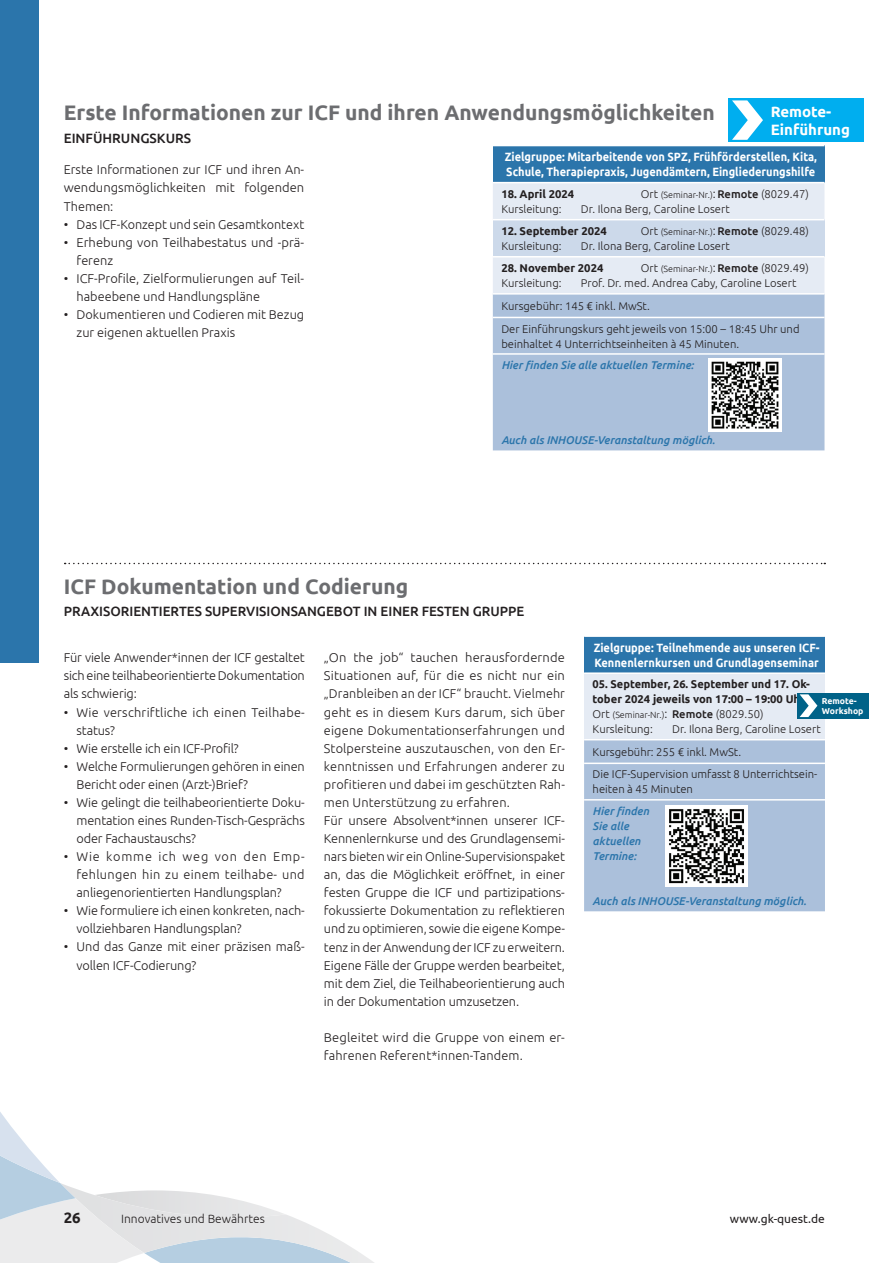
<style>
.page{position:relative;width:893px;height:1263px;background:#fff}
.page>*{position:absolute;margin:0;border:0;box-sizing:border-box;transform-origin:0 0}
.t1{font:700 21px "Ubuntu";color:#6c6d70}
.t2{font:700 15px/18px "Ubuntu";color:#fff}
.t3{font:700 15px "Ubuntu";color:#231f20}
.t4{font:500 13.5px "Ubuntu";color:#231f20}
.t5{font:300 12.75px/18px "Ubuntu";letter-spacing:-.01em;color:#231f20}
.t6{font:300 12.75px/18px "Ubuntu";letter-spacing:.01em;color:#231f20}
.t7{font:300 12.75px/18px "Ubuntu";letter-spacing:.02em;color:#231f20}
.t8{font:700 12px/15px "Ubuntu";color:#fff;scale:.92 1}
.t9{font:300 12px "Ubuntu";color:#231f20}
.t10{font:12px "Ubuntu";color:#231f20}
.t11{font:300 11.25px/22.5px "Ubuntu";color:#231f20}
.t12{font:italic 500 11.25px/15px "Ubuntu";color:#2b75ab}
.t13{font:700 11.25px/15px "Ubuntu";color:#231f20}
.t14{font:300 9px "Ubuntu";color:#231f20}
.t15{font:700 8.7px/9.8px "Ubuntu";color:#fff}
.s1{font-size:11.25px}
.s2{font-size:12px}
.s3{font-weight:500;font-size:11.25px}
</style>
<div class="page">
<div style="left:0;top:0;width:38px;height:662px;background:#2b75ab"></div>
<svg style="left:0;top:1112px;width:374px;height:151px"></svg>
<div style="left:584px;top:636px;width:241px;height:37px;background:#2b75ab"></div>
<div style="left:584px;top:673px;width:241px;height:67px;background:#e5ebf4"></div>
<div style="left:584px;top:740px;width:241px;height:171px;background:#abc0db"></div>
<hr style="left:584px;top:635px;width:241px;height:2px;background:#fff">
<hr style="left:584px;top:672px;width:241px;height:2px;background:#fff">
<hr style="left:584px;top:739px;width:241px;height:1px;background:#fff">
<hr style="left:584px;top:762px;width:241px;height:2px;background:#fff">
<hr style="left:584px;top:799px;width:241px;height:1px;background:#fff">
<img style="left:666px;top:805px;width:81px;height:82px">
<div style="left:728px;top:98px;width:135px;height:44px;background:#00aeef"></div>
<svg style="left:732px;top:100px;width:31px;height:40px"></svg>
<svg style="left:65px;top:563px;width:760px;height:1px"></svg>
<div style="left:797px;top:693px;width:72px;height:25px;background:#006288"></div>
<svg style="left:800px;top:694px;width:17px;height:23px"></svg>
<div style="left:493px;top:146px;width:331px;height:37px;background:#2b75ab"></div>
<div style="left:493px;top:183px;width:331px;height:110px;background:#e5ebf4"></div>
<div style="left:493px;top:220px;width:331px;height:37px;background:#ccd9ea"></div>
<div style="left:493px;top:295px;width:331px;height:155px;background:#abc0db"></div>
<hr style="left:493px;top:182px;width:331px;height:1px;background:#fff">
<hr style="left:493px;top:219px;width:331px;height:1px;background:#fff">
<hr style="left:493px;top:256px;width:331px;height:1px;background:#fff">
<hr style="left:493px;top:317px;width:331px;height:1px;background:#fff">
<hr style="left:493px;top:353px;width:331px;height:2px;background:#fff">
<img style="left:708px;top:358px;width:73px;height:73px">
<h1 class="t1" style="left:64px;top:100px;width:652px">Erste Informationen zur ICF und ihren Anwendungsmöglichkeiten</h1>
<p class="t4" style="left:64px;top:129px;width:32px">EINFÜHR</p>
<p class="t4" style="left:121px;top:129px;width:63px">UNGSKURS</p>
<p class="t5" style="left:64px;top:160px;width:242px;text-align:justify">Erste Informationen zur ICF und ihren An&shy;wendungsmöglichkeiten mit folgenden Themen:</p>
<p class="t5" style="left:64px;top:215px;width:242px">• Das ICF-Konzept und sein Gesamtkontext</p>
<p class="t5" style="left:77px;top:233px;width:229px;text-indent:-13px">• Erhebung von Teilhabestatus und -prä&shy;ferenz</p>
<p class="t5" style="left:77px;top:269px;width:229px;text-indent:-13px">• ICF-Profile, Zielformulierungen auf Teil&shy;habeebene und Handlungspläne</p>
<p class="t5" style="left:77px;top:305px;width:229px;text-indent:-13px">• Dokumentieren und Codieren mit Bezug zur eigenen aktuellen Praxis</p>
<p class="t2" style="left:771px;top:102px;width:81px">Remote-<br>Einführung</p>
<p class="t8" style="left:505px;top:149px;width:341px">Zielgruppe: Mitarbeitende von SPZ, Frühförderstellen, Kita,<br>Schule, Therapiepraxis, Jugendämtern, Eingliederungshilfe</p>
<p class="t13" style="left:501px;top:187px;width:74px">18. April 2024</p>
<p class="t14" style="left:641px;top:190px;width:169px"><span class="s1">Ort</span> (Seminar-Nr.)<span class="s2">:</span><span class="s3">REMOTE</span> <span class="s1">(8029.47)</span></p>
<p class="t11" style="left:501px;top:198px;width:62px">Kursleitung:</p>
<p class="t11" style="left:581px;top:198px;width:150px">Dr. Ilona Berg, Caroline Losert</p>
<p class="t13" style="left:501px;top:224px;width:107px">12. September 2024</p>
<p class="t14" style="left:641px;top:227px;width:169px"><span class="s1">Ort</span> (Seminar-Nr.)<span class="s2">:</span><span class="s3">REMOTE</span> <span class="s1">(8029.48)</span></p>
<p class="t11" style="left:501px;top:235px;width:62px">Kursleitung:</p>
<p class="t11" style="left:581px;top:235px;width:150px">Dr. Ilona Berg, Caroline Losert</p>
<p class="t13" style="left:501px;top:261px;width:104px">28. November 2024</p>
<p class="t14" style="left:641px;top:264px;width:169px"><span class="s1">Ort</span> (Seminar-Nr.)<span class="s2">:</span><span class="s3">REMOTE</span> <span class="s1">(8029.49)</span></p>
<p class="t11" style="left:501px;top:272px;width:62px">Kursleitung:</p>
<p class="t11" style="left:501px;top:272px;width:300px;text-indent:80px">Prof. Dr. med. Andrea Caby, Caroline Losert<br>Kursgebühr: 145 € inkl. MwSt.<br>Der Einführungskurs geht jeweils von 15:00 – 18:45 Uhr und</p>
<p class="t11" style="left:501px;top:332px;width:239px">beinhaltet 4 Unterrichtseinheiten à 45 Minuten.</p>
<p class="t12" style="left:501px;top:357px;width:194px">Hier finden Sie alle aktuellen Termine:</p>
<p class="t12" style="left:501px;top:432px;width:215px">Auch als INHOUSE-Veranstaltung möglich.</p>
<h1 class="t1" style="left:64px;top:574px;width:346px">ICF Dokumentation und Codierung</h1>
<p class="t4" style="left:64px;top:603px;width:17px">PRAXIS</p>
<p class="t4" style="left:110px;top:603px;width:415px">ORI ENTI ERTES SUPERVISIONSANGEBOT I N EI NER FESTEN GRUPPE</p>
<p class="t5" style="left:64px;top:648px;width:243px;text-align:justify">Für viele Anwender*innen der ICF gestaltet sich eine teilhabeorientierte Dokumentation als schwierig:</p>
<p class="t7" style="left:77px;top:703px;width:230px;text-indent:-13px">• Wie verschriftliche ich einen Teilhabe&shy;status?</p>
<p class="t5" style="left:64px;top:739px;width:177px">• Wie erstelle ich ein ICF-Profil?</p>
<p class="t5" style="left:77px;top:757px;width:230px;text-indent:-13px">• Welche Formulierungen gehören in einen<br>Bericht oder einen (Arzt-)Brief?</p>
<p class="t5" style="left:77px;top:793px;width:230px;text-align:justify;text-indent:-13px">• Wie gelingt die teilhabeorientierte Doku&shy;mentation eines Runden-Tisch-Gesprächs oder Fachaustauschs?</p>
<p class="t5" style="left:77px;top:847px;width:230px;text-align:justify;text-indent:-13px">• Wie komme ich weg von den Emp&shy;fehlungen hin zu einem teilhabe- und anliegenorientierten Handlungsplan?</p>
<p class="t5" style="left:77px;top:901px;width:230px;text-indent:-13px">• Wie formuliere ich einen konkreten, nach&shy;vollziehbaren Handlungsplan?</p>
<p class="t5" style="left:77px;top:937px;width:230px;text-indent:-13px">• Und das Ganze mit einer präzisen maß&shy;vollen ICF-Codierung?</p>
<p class="t5" style="left:324px;top:648px;width:243px">„On the job“ tauchen herausfordernde Situationen auf, für die es nicht nur ein „Dranbleiben an der ICF“ braucht. Vielmehr geht es in diesem Kurs darum, sich über eigene Dokumentationserfahrungen und Stolpersteine auszutauschen, von den Er&shy;kenntnissen und Erfahrungen anderer zu profitieren und dabei im geschützten Rah&shy;men Unterstützung zu erfahren.<br>Für unsere Absolvent*innen unserer ICF-Kennenlernkurse und des Grundlagensemi&shy;nars bieten wir ein Online-Supervisionspaket an, das die Möglichkeit eröffnet, in einer festen Gruppe die ICF und partizipations&shy;fokussierte Dokumentation zu reflektieren und zu optimieren, sowie die eigene Kompe&shy;tenz in der Anwendung der ICF zu erweitern.<br>Eigene Fälle der Gruppe werden bearbeitet, mit dem Ziel, die Teilhabeorientierung auch in der Dokumentation umzusetzen.</p>
<p class="t6" style="left:324px;top:1028px;width:242px">Begleitet wird die Gruppe von einem er&shy;fahrenen Referent*innen-Tandem.</p>
<p class="t8" style="left:594px;top:640px;width:247px">Zielgruppe: Teilnehmende aus unseren ICF-<br>Kennenlernkursen und Grundlagenseminar</p>
<p class="t13" style="left:593px;top:677px;width:219px">05. September, 26. September und 17. Ok&shy;tober 2024 jeweils von 17:00 – 19:00 Uhr</p>
<p class="t14" style="left:593px;top:710px;width:172px"><span class="s1">Ort</span> (Seminar-Nr.)<span class="s2">:</span> <span class="s3">REMOTE</span> <span class="s1">(8029.50)</span></p>
<p class="t11" style="left:593px;top:718px;width:62px">Kursleitung:</p>
<p class="t15" style="left:822px;top:696px;width:43px">Remote-<br>Workshop</p>
<p class="t11" style="left:593px;top:718px;width:230px;text-indent:80px">Dr. Ilona Berg, Caroline Losert<br>Kursgebühr: 255 € inkl. MwSt.<br>Die ICF-Supervision umfasst 8 Unterrichtsein-</p>
<p class="t11" style="left:593px;top:778px;width:102px">heiten à 45 Minuten</p>
<p class="t12" style="left:593px;top:803px;width:58px">Hier finden<br>Sie alle aktuellen<br>Termine:</p>
<p class="t12" style="left:593px;top:893px;width:215px">Auch als INHOUSE-Veranstaltung möglich.</p>
<p class="t3" style="left:64px;top:1208px;width:19px">26</p>
<p class="t9" style="left:121px;top:1211px;width:145px">Innovatives und Bewährtes</p>
<p class="t10" style="left:730px;top:1211px;width:97px">www.gk-quest.de</p>
</div>
